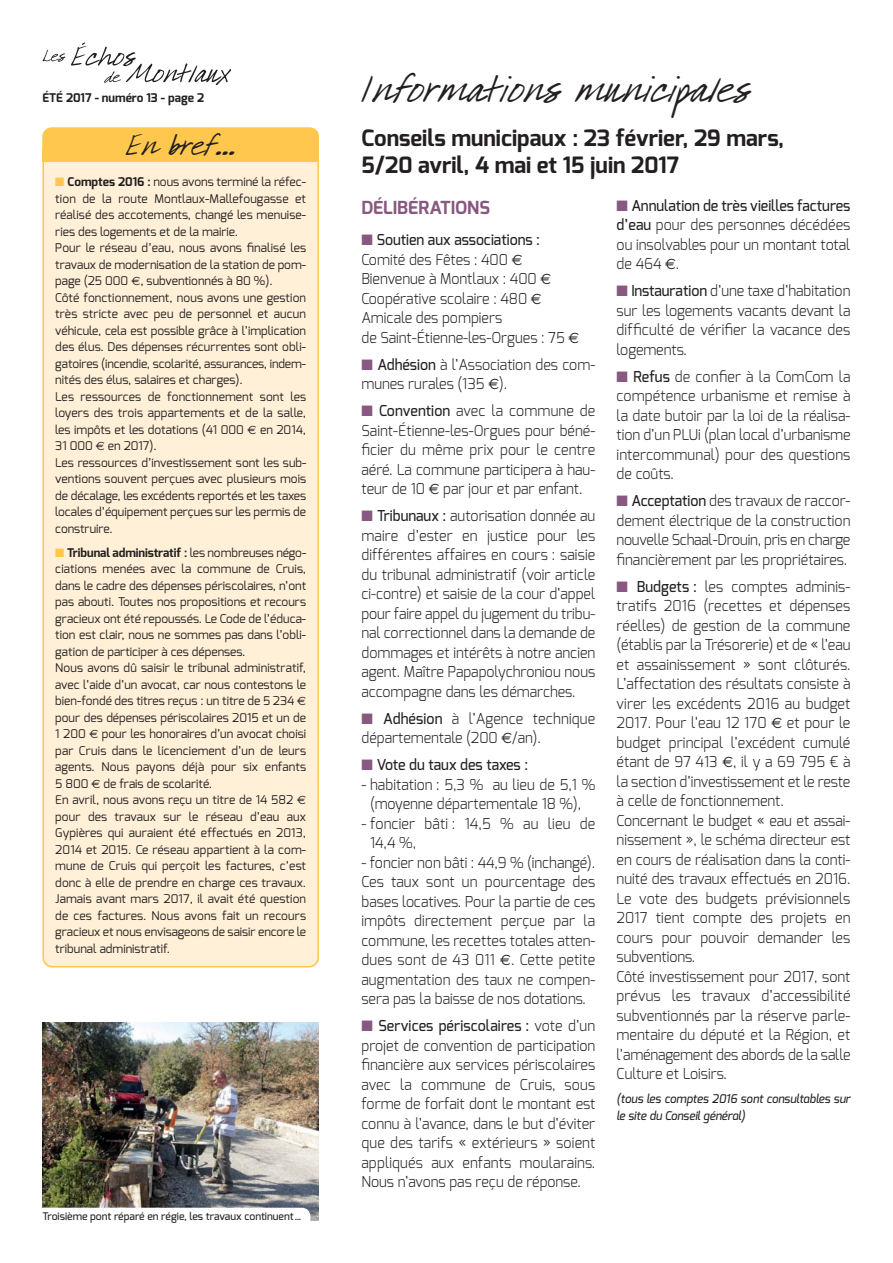
<style>
.page{position:relative;width:893px;height:1263px;background:#fff}
.page>*{position:absolute;margin:0;border:0;box-sizing:border-box;transform-origin:0 0}
.t1{font:30px "DJB Whata Babe";color:#231f20}
.t2{font:700 22.5px/27px "Exo";color:#231f20}
.t3{font:22.5px "DJB Whata Babe";color:#231f20}
.t4{font:700 18px "Exo";color:#895880}
.t5{font:300 15px/19.5px "Exo";color:#231f20;text-align:justify;scale:.95 1}
.t6{font:500 15px "Exo";color:#231f20;scale:.95 1}
.t7{font:12px/16.5px "Exo";color:#231f20}
.t8{font:italic 500 12px/16.5px "Exo";color:#231f20;scale:.95 1}
.t9{font:700 12px "Exo";color:#231f20}
.t10{font:500 10.5px "Exo";color:#231f20}
.s1{color:#ffc74e}
.s2{font-weight:700}
.s3{font-family:"Euro Sans"}
.s4{color:#895880}
.s5{font-weight:500}
.s6{font-family:"Euro Sans";font-weight:400}
</style>
<div class="page">
<svg style="left:43px;top:42px;width:188px;height:43px"></svg>
<div style="left:43px;top:128px;width:276px;height:839px;background:#fff0d7"></div>
<img style="left:43px;top:1023px;width:276px;height:197px">
<div style="left:21px;top:1208px;width:289px;height:29px;background:#fff;border-radius:9px"></div>
<p class="t9" style="left:43px;top:93px;width:163px">ÉTÉ 2017 - numéro 13 - page 2</p>
<h2 class="t3" style="left:126px;top:134px;width:111px">En bref…</h2>
<p class="t7" style="left:55px;top:175px;width:253px"><span class="s1">■</span> <span class="s2">Comptes 2016 :</span> nous avons terminé la réfec&shy;tion de la route Montlaux-Mallefougasse et réalisé des accotements, changé les menuise&shy;ries des logements et de la mairie.<br>Pour le réseau d’eau, nous avons finalisé les travaux de modernisation de la station de pom&shy;page (25 000 <span class="s3">€</span>, subventionnés à 80 %).<br>Côté fonctionnement, nous avons une gestion très stricte avec peu de personnel et aucun véhicule, cela est possible grâce à l’implication des élus. Des dépenses récurrentes sont obli&shy;gatoires (incendie, scolarité, assurances, indem&shy;nités des élus, salaires et charges).<br>Les ressources de fonctionnement sont les loyers des trois appartements et de la salle, les impôts et les dotations (41 000 <span class="s3">€</span> en 2014, 31 000 <span class="s3">€</span> en 2017).<br>Les ressources d’investissement sont les sub&shy;ventions souvent perçues avec plusieurs mois de décalage, les excédents reportés et les taxes locales d’équipement perçues sur les permis de construire.</p>
<p class="t7" style="left:55px;top:546px;width:253px"><span class="s1">■</span> <span class="s2">Tribunal administratif :</span> les nombreuses négo&shy;ciations menées avec la commune de Cruis, dans le cadre des dépenses périscolaires, n’ont pas abouti. Toutes nos propositions et recours gracieux ont été repoussés. Le Code de l’éduca&shy;tion est clair, nous ne sommes pas dans l’obli&shy;gation de participer à ces dépenses.<br>Nous avons dû saisir le tribunal administratif, avec l’aide d’un avocat, car nous contestons le bien-fondé des titres reçus : un titre de 5 234 <span class="s3">€ </span>pour des dépenses périscolaires 2015 et un de 1 200 <span class="s3">€</span> pour les honoraires d’un avocat choisi par Cruis dans le licenciement d’un de leurs agents. Nous payons déjà pour six enfants 5 800 <span class="s3">€</span> de frais de scolarité.<br>En avril, nous avons reçu un titre de 14 582 <span class="s3">€ </span>pour des travaux sur le réseau d’eau aux Gypières qui auraient été effectués en 2013, 2014 et 2015. Ce réseau appartient à la com&shy;mune de Cruis qui perçoit les factures, c’est donc à elle de prendre en charge ces travaux.<br>Jamais avant mars 2017, il avait été question de ces factures. Nous avons fait un recours gracieux et nous envisageons de saisir encore le tribunal administratif.</p>
<p class="t10" style="left:43px;top:1212px;width:261px">Troisième pont réparé en régie, les travaux continuent…</p>
<h1 class="t1" style="left:361px;top:74px;width:390px">Informations municipales</h1>
<h2 class="t2" style="left:361px;top:127px;width:424px">Conseils municipaux : 23 février, 29 mars,<br>5/20 avril, 4 mai et 15 juin 2017</h2>
<p class="t4" style="left:361px;top:200px;width:130px">DÉLIBÉRATIONS</p>
<p class="t5" style="left:361px;top:232px;width:231px;text-align:left"><span class="s4">■</span> <span class="s5">Soutien aux associations :<br></span>Comité des Fêtes : 400 <span class="s6">€<br></span>Bienvenue à Montlaux : 400 <span class="s6">€<br></span>Coopérative scolaire : 480 <span class="s6">€<br></span>Amicale des pompiers<br>de Saint-Étienne-les-Orgues : 75 <span class="s6">€</span></p>
<p class="t5" style="left:361px;top:356px;width:248px"><span class="s4">■</span> <span class="s5">Adhésion</span> à l’Association des com&shy;munes rurales (135 <span class="s6">€</span>).</p>
<p class="t5" style="left:361px;top:403px;width:248px"><span class="s4">■</span> <span class="s5">Convention</span> avec la commune de Saint-Étienne-les-Orgues pour béné&shy;ficier du même prix pour le centre aéré. La commune participera à hau&shy;teur de 10 <span class="s6">€</span> par jour et par enfant.</p>
<p class="t5" style="left:361px;top:508px;width:248px"><span class="s4">■</span> <span class="s5">Tribunaux :</span> autorisation donnée au maire d’ester en justice pour les différentes affaires en cours : saisie du tribunal administratif (voir article ci-contre) et saisie de la cour d’appel pour faire appel du jugement du tribu&shy;nal correctionnel dans la demande de dommages et intérêts à notre ancien agent. Maître Papapolychroniou nous accompagne dans les démarches.</p>
<p class="t5" style="left:361px;top:710px;width:248px"><span class="s4">■</span> <span class="s5">Adhésion</span> à l’Agence technique départementale (200 <span class="s6">€</span>/an).</p>
<p class="t6" style="left:361px;top:758px;width:177px"><span class="s4">■</span> Vote du taux des taxes :</p>
<p class="t5" style="left:361px;top:776px;width:248px;text-align:center">- habitation : 5,3 % au lieu de 5,1 % (moyenne départementale 18 %),</p>
<p class="t5" style="left:370px;top:815px;width:239px;text-indent:-9px">- foncier bâti : 14,5 % au lieu de<br>14,4 %,</p>
<p class="t5" style="left:361px;top:854px;width:248px">- foncier non bâti : 44,9 % (inchangé).<br>Ces taux sont un pourcentage des bases locatives. Pour la partie de ces impôts directement perçue par la commune, les recettes totales atten&shy;dues sont de 43 011 <span class="s6">€</span>. Cette petite augmentation des taux ne compen&shy;sera pas la baisse de nos dotations.</p>
<p class="t5" style="left:361px;top:1018px;width:248px"><span class="s4">■</span> <span class="s5">Services périscolaires :</span> vote d’un projet de convention de participation financière aux services périscolaires avec la commune de Cruis, sous forme de forfait dont le montant est connu à l’avance, dans le but d’éviter que des tarifs « extérieurs » soient appliqués aux enfants moularains.<br>Nous n’avons pas reçu de réponse.</p>
<p class="t5" style="left:617px;top:197px;width:248px"><span class="s4">■</span> <span class="s5">Annulation de très vieilles factures d’eau</span> pour des personnes décédées ou insolvables pour un montant total de 464 <span class="s6">€</span>.</p>
<p class="t5" style="left:617px;top:283px;width:248px"><span class="s4">■</span> <span class="s5">Instauration</span> d’une taxe d’habitation sur les logements vacants devant la difficulté de vérifier la vacance des logements.</p>
<p class="t5" style="left:617px;top:368px;width:248px"><span class="s4">■</span> <span class="s5">Refus</span> de confier à la ComCom la compétence urbanisme et remise à la date butoir par la loi de la réalisa&shy;tion d’un PLUi (plan local d’urbanisme intercommunal) pour des questions de coûts.</p>
<p class="t5" style="left:617px;top:493px;width:248px"><span class="s4">■</span> <span class="s5">Acceptation</span> des travaux de raccor&shy;dement électrique de la construction nouvelle Schaal-Drouin, pris en charge financièrement par les propriétaires.</p>
<p class="t5" style="left:617px;top:578px;width:248px;text-align:left"><span class="s4">■</span> <span class="s5">Budgets :</span> les comptes adminis&shy;tratifs 2016 (recettes et dépenses réelles) de gestion de la commune (établis par la Trésorerie) et de « l’eau et assainissement » sont clôturés.<br>L’affectation des résultats consiste à virer les excédents 2016 au budget 2017. Pour l’eau 12 170 <span class="s6">€</span> et pour le budget principal l’excédent cumulé étant de 97 413 <span class="s6">€</span>, il y a 69 795 € à la section d’investissement et le reste à celle de fonctionnement.<br>Concernant le budget « eau et assai&shy;nissement », le schéma directeur est en cours de réalisation dans la conti&shy;nuité des travaux effectués en 2016.<br>Le vote des budgets prévisionnels 2017 tient compte des projets en cours pour pouvoir demander les subventions.<br>Côté investissement pour 2017, sont prévus les travaux d’accessibilité subventionnés par la réserve parle&shy;mentaire du député et la Région, et l’aménagement des abords de la salle Culture et Loisirs.</p>
<p class="t8" style="left:617px;top:1092px;width:248px">(tous les comptes 2016 sont consultables sur le site du Conseil général)</p>
</div>
